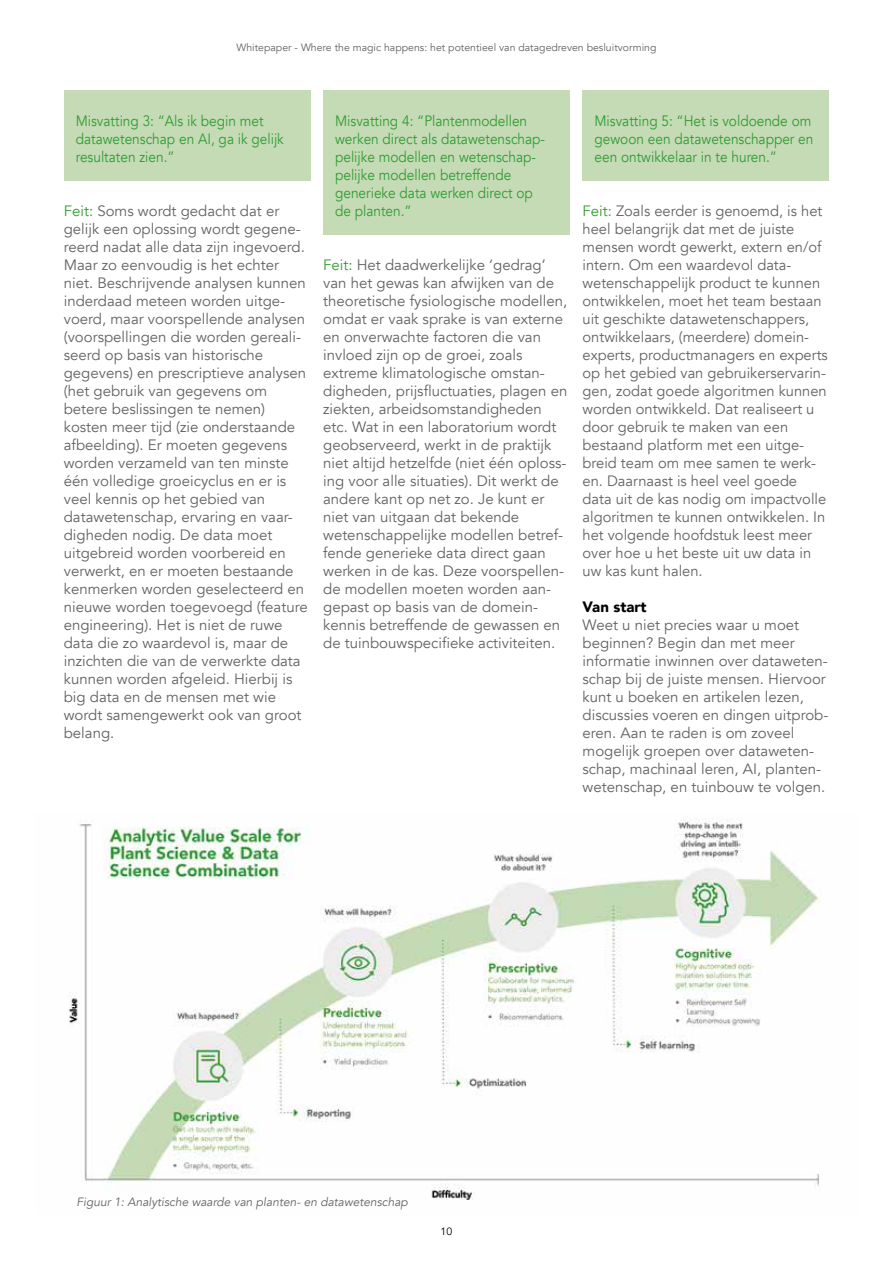
<style>
.page{position:relative;width:893px;height:1263px;background:#fff}
.page>*{position:absolute;margin:0;border:0;box-sizing:border-box;transform-origin:0 0}
.t1{font:15px/18px "Avenir";color:#646363}
.t2{font:15px/18px "Avenir";color:#329c32;scale:.91 1}
.t3{font:900 15px "Avenir";color:#000}
.t4{font:italic 12px "Avenir";color:#646363}
.t5{font:10.5px "Avenir";color:#646363}
.t6{font:10.5px "Avenir";color:#000}
.s1{color:#329c32}
</style>
<div class="page">
<div style="left:583px;top:90px;width:246px;height:90px;background:#c4dbb6"></div>
<div style="left:323px;top:90px;width:247px;height:144px;background:#c4dbb6"></div>
<img style="left:68px;top:819px;width:753px;height:381px">
<div style="left:64px;top:90px;width:246px;height:90px;background:#c4dbb6"></div>
<p class="t5" style="left:236px;top:41px;width:421px">Whitepaper - Where the magic happens: het potentieel van datagedreven besluitvorming</p>
<p class="t2" style="left:76px;top:112px;width:230px">Misvatting 3: “Als ik begin met datawetenschap en AI, ga ik gelijk resultaten zien.”</p>
<p class="t1" style="left:64px;top:202px;width:245px"><span class="s1">Feit:</span> Soms wordt gedacht dat er gelijk een oplossing wordt gegene&shy;reerd nadat alle data zijn ingevoerd.<br>Maar zo eenvoudig is het echter niet. Beschrijvende analysen kunnen inderdaad meteen worden uitge&shy;voerd, maar voorspellende analysen (voorspellingen die worden gereali&shy;seerd op basis van historische gegevens) en prescriptieve analysen (het gebruik van gegevens om betere beslissingen te nemen) kosten meer tijd (zie onderstaande afbeelding). Er moeten gegevens worden verzameld van ten minste één volledige groeicyclus en er is veel kennis op het gebied van datawetenschap, ervaring en vaar&shy;digheden nodig. De data moet uitgebreid worden voorbereid en verwerkt, en er moeten bestaande kenmerken worden geselecteerd en nieuwe worden toegevoegd (feature engineering). Het is niet de ruwe data die zo waardevol is, maar de inzichten die van de verwerkte data kunnen worden afgeleid. Hierbij is big data en de mensen met wie wordt samengewerkt ook van groot belang.</p>
<p class="t2" style="left:335px;top:112px;width:232px">Misvatting 4: “Plantenmodellen werken direct als datawetenschap&shy;pelijke modellen en wetenschap&shy;pelijke modellen betreffende generieke data werken direct op de planten.”</p>
<p class="t1" style="left:323px;top:256px;width:246px"><span class="s1">Feit:</span> Het daadwerkelijke ‘gedrag’ van het gewas kan afwijken van de theoretische fysiologische modellen, omdat er vaak sprake is van externe en onverwachte factoren die van invloed zijn op de groei, zoals extreme klimatologische omstan&shy;digheden, prijsfluctuaties, plagen en ziekten, arbeidsomstandigheden etc. Wat in een laboratorium wordt geobserveerd, werkt in de praktijk niet altijd hetzelfde (niet één oploss&shy;ing voor alle situaties). Dit werkt de andere kant op net zo. Je kunt er niet van uitgaan dat bekende wetenschappelijke modellen betref&shy;fende generieke data direct gaan werken in de kas. Deze voorspellen&shy;de modellen moeten worden aan&shy;gepast op basis van de domein&shy;kennis betreffende de gewassen en de tuinbouwspecifieke activiteiten.</p>
<p class="t2" style="left:594px;top:112px;width:242px">Misvatting 5: “Het is voldoende om gewoon een datawetenschapper en een ontwikkelaar in te huren.”</p>
<p class="t1" style="left:583px;top:202px;width:247px"><span class="s1">Feit:</span> Zoals eerder is genoemd, is het heel belangrijk dat met de juiste mensen wordt gewerkt, extern en/of intern. Om een waardevol data&shy;wetenschappelijk product te kunnen ontwikkelen, moet het team bestaan uit geschikte datawetenschappers, ontwikkelaars, (meerdere) domein&shy;experts, productmanagers en experts op het gebied van gebruikerservarin&shy;gen, zodat goede algoritmen kunnen worden ontwikkeld. Dat realiseert u door gebruik te maken van een bestaand platform met een uitge&shy;breid team om mee samen te werk&shy;en. Daarnaast is heel veel goede data uit de kas nodig om impactvolle algoritmen te kunnen ontwikkelen. In het volgende hoofdstuk leest meer over hoe u het beste uit uw data in uw kas kunt halen.</p>
<p class="t3" style="left:583px;top:594px;width:66px">Van start</p>
<p class="t1" style="left:583px;top:616px;width:247px">Weet u niet precies waar u moet beginnen? Begin dan met meer informatie inwinnen over dataweten&shy;schap bij de juiste mensen. Hiervoor kunt u boeken en artikelen lezen, discussies voeren en dingen uitprob&shy;eren. Aan te raden is om zoveel mogelijk groepen over dataweten&shy;schap, machinaal leren, AI, planten&shy;wetenschap, en tuinbouw te volgen.</p>
<p class="t4" style="left:77px;top:1195px;width:333px">Figuur 1: Analytische waarde van planten- en datawetenschap</p>
<p class="t6" style="left:441px;top:1225px;width:13px">10</p>
</div>
